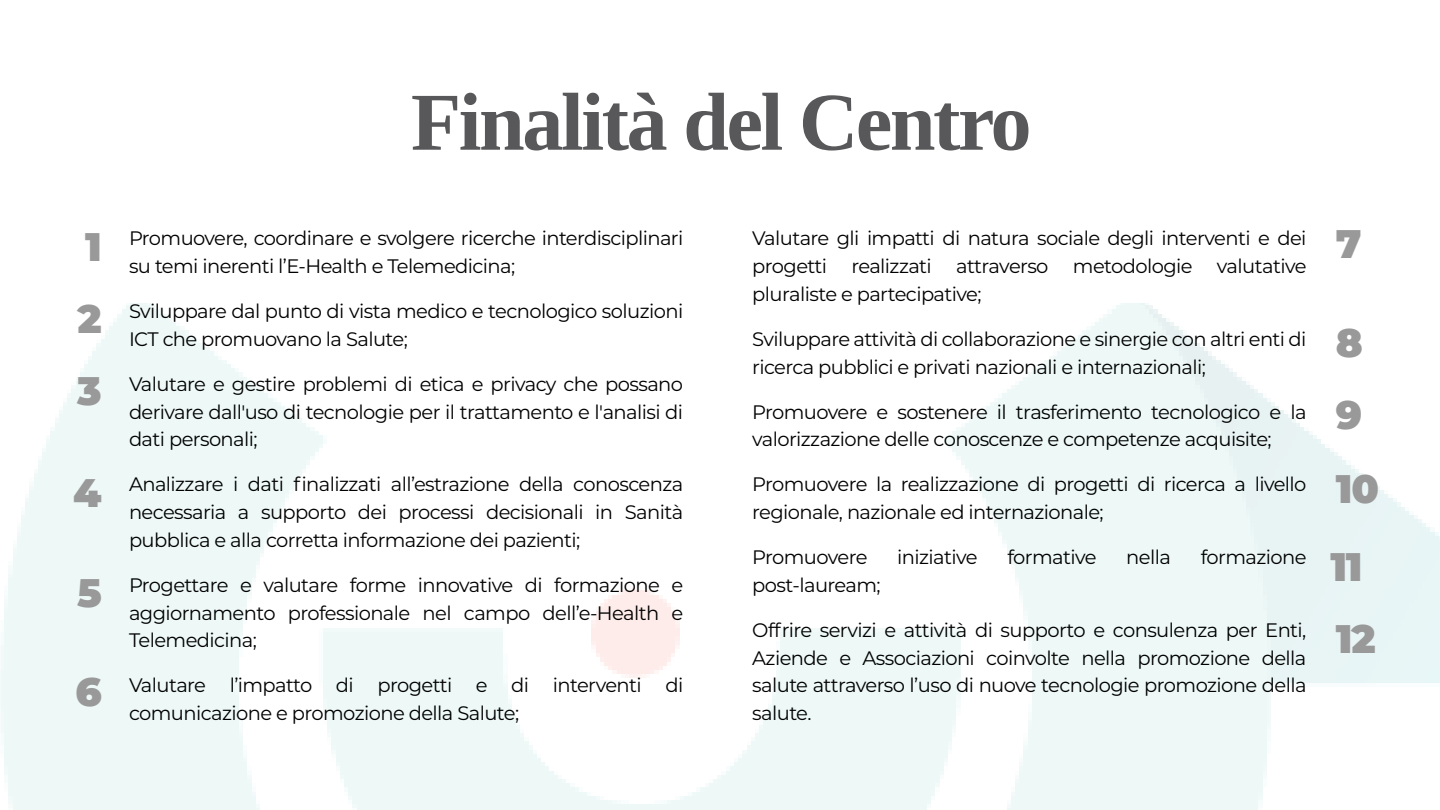
<style>
.page{position:relative;width:1440px;height:810px;background:#fff}
.page>*{position:absolute;margin:0;border:0;box-sizing:border-box;transform-origin:0 0}
.t1{font:700 82.2px "Ascender Serif W02";letter-spacing:-.03em;color:#58585a}
.t2{font:900 39.9px/72.4px "Montserrat";color:#999}
.t3{font:19.5px/27.8px "Montserrat";letter-spacing:-.03em;color:#000}
</style>
<div class="page">
<h1 class="t1" style="left:411px;top:75px;width:622px">Finalità del Centro</h1>
<h2 class="t2" style="left:85px;top:209px;width:18px">1</h2>
<p class="t3" style="left:752px;top:224px;width:556px;text-align:justify">Valutare gli impatti di natura sociale degli interventi e dei progetti realizzati attraverso metodologie valutative pluraliste e partecipative;</p>
<p class="t3" style="left:752px;top:324px;width:556px">Sviluppare attività di collaborazione e sinergie con altri enti di ricerca pubblici e privati nazionali e internazionali;</p>
<p class="t3" style="left:752px;top:397px;width:556px">Promuovere e sostenere il trasferimento tecnologico e la valorizzazione delle conoscenze e competenze acquisite;</p>
<p class="t3" style="left:752px;top:470px;width:556px">Promuovere la realizzazione di progetti di ricerca a livello regionale, nazionale ed internazionale;</p>
<p class="t3" style="left:752px;top:543px;width:117px">Promuovere</p>
<p class="t3" style="left:897px;top:543px;width:82px">iniziative</p>
<p class="t3" style="left:1007px;top:543px;width:91px">formative</p>
<p class="t3" style="left:1126px;top:543px;width:46px">nella</p>
<p class="t3" style="left:1201px;top:543px;width:107px">formazione</p>
<p class="t3" style="left:752px;top:571px;width:130px">post-lauream;</p>
<p class="t3" style="left:752px;top:616px;width:556px;text-align:justify">Offrire servizi e attività di supporto e consulenza per Enti, Aziende e Associazioni coinvolte nella promozione della salute attraverso l’uso di nuove tecnologie promozione della salute.</p>
<p class="t3" style="left:129px;top:224px;width:556px">Promuovere, coordinare e svolgere ricerche interdisciplinari su temi inerenti l’E-Health e Telemedicina;</p>
<p class="t3" style="left:129px;top:297px;width:556px">Sviluppare dal punto di vista medico e tecnologico soluzioni<br>ICT che promuovano la Salute;</p>
<p class="t3" style="left:129px;top:369px;width:556px;text-align:justify">Valutare e gestire problemi di etica e privacy che possano derivare dall'uso di tecnologie per il trattamento e l'analisi di dati personali;</p>
<p class="t3" style="left:129px;top:470px;width:556px;text-align:justify">Analizzare i dati finalizzati all’estrazione della conoscenza necessaria a supporto dei processi decisionali in Sanità pubblica e alla corretta informazione dei pazienti;</p>
<p class="t3" style="left:129px;top:571px;width:556px;text-align:justify">Progettare e valutare forme innovative di formazione e aggiornamento professionale nel campo dell’e-Health e Telemedicina;</p>
<p class="t3" style="left:129px;top:671px;width:556px">Valutare l’impatto di progetti e di interventi di comunicazione e promozione della Salute;</p>
<h2 class="t2" style="left:77px;top:280px;width:26px">2<br>3</h2>
<h2 class="t2" style="left:73px;top:454px;width:30px">4</h2>
<h2 class="t2" style="left:77px;top:554px;width:26px">5</h2>
<h2 class="t2" style="left:75px;top:654px;width:28px">6</h2>
<h2 class="t2" style="left:1336px;top:205px;width:27px">7</h2>
<h2 class="t2" style="left:1336px;top:304px;width:29px">8</h2>
<h2 class="t2" style="left:1336px;top:376px;width:28px">9</h2>
<h2 class="t2" style="left:1336px;top:450px;width:45px">10</h2>
<h2 class="t2" style="left:1330px;top:528px;width:34px">11</h2>
<h2 class="t2" style="left:1336px;top:600px;width:41px">12</h2>
</div>
